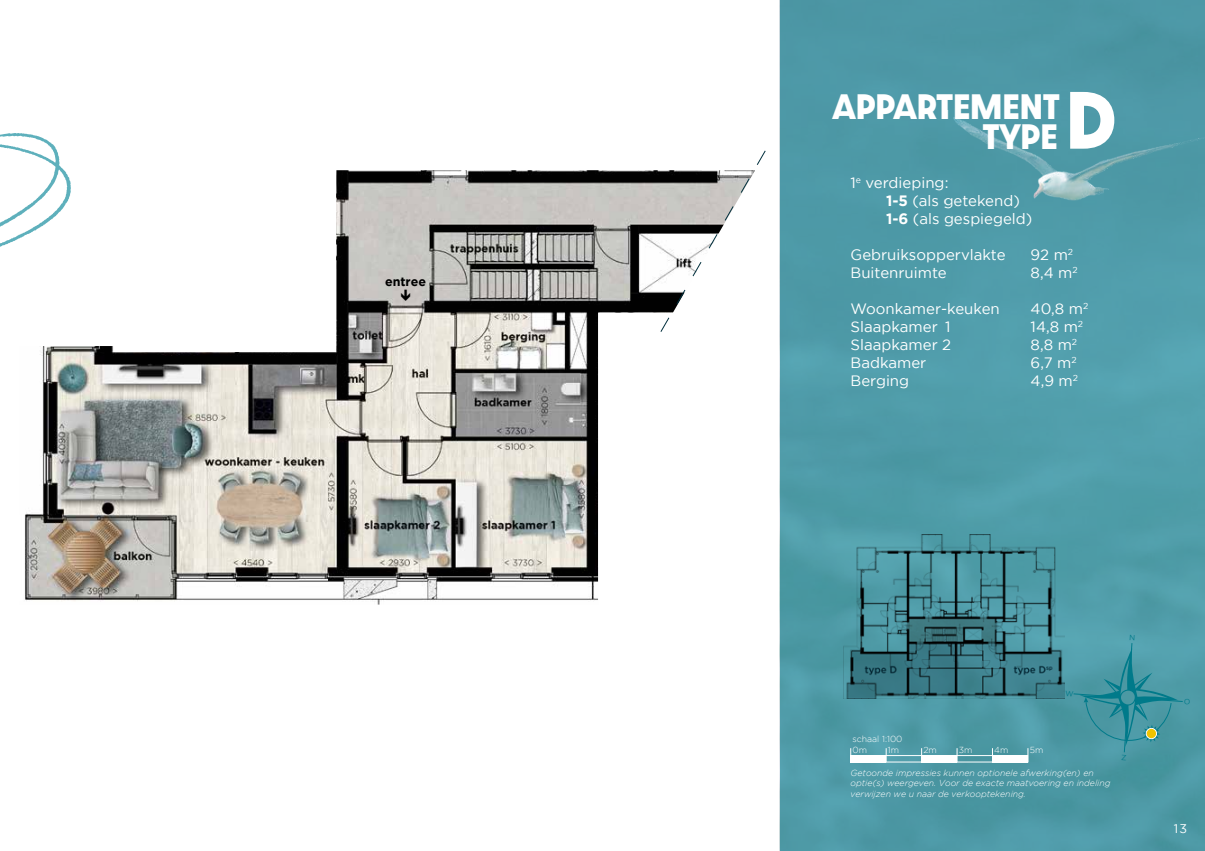
<style>
.page{position:relative;width:1205px;height:851px;background:#fff}
.page>*{position:absolute;margin:0;border:0;box-sizing:border-box;transform-origin:0 0}
.t1{font:700 68.75px "Dazzle Unicase";color:#fff}
.t2{font:700 30px/30px "Dazzle Unicase";color:#fff;text-align:right}
.t3{font:15px/18px "Gotham";color:#fff}
.t4{font:700 12.5px "Gotham";color:#000}
.t5{font:12.5px "Gotham";color:#fff}
.t6{font:italic 300 8.75px/10.5px "Gotham";color:#fff}
.t7{font:300 8.75px/10.5px "Gotham";color:#fff}
.s1{font-weight:700}
</style>
<div class="page">
<svg style="left:0;top:133px;width:64px;height:114px"></svg>
<div style="left:780px;top:0;width:425px;height:850px;background:#4e9aa8"></div>
<div style="left:851px;top:755px;width:177px;height:7px;border:1px solid #fff"></div>
<div style="left:851px;top:755px;width:35px;height:7px;background:#fff"></div>
<div style="left:921px;top:755px;width:36px;height:7px;background:#fff"></div>
<div style="left:992px;top:755px;width:36px;height:7px;background:#fff"></div>
<svg style="left:850px;top:748px;width:1px;height:14px"></svg>
<svg style="left:886px;top:748px;width:1px;height:14px"></svg>
<svg style="left:957px;top:748px;width:1px;height:14px"></svg>
<svg style="left:1028px;top:748px;width:1px;height:14px"></svg>
<img style="left:953px;top:117px;width:247px;height:84px">
<img style="left:843px;top:535px;width:221px;height:163px">
<img style="left:20px;top:170px;width:640px;height:434px">
<svg style="left:660px;top:150px;width:106px;height:182px"></svg>
<svg style="left:401px;top:290px;width:9px;height:11px"></svg>
<svg style="left:1065px;top:635px;width:118px;height:124px"></svg>
<p class="t4" style="left:385px;top:275px;width:43px">entree</p>
<h2 class="t2" style="left:832px;top:91px;width:229px">APPARTEMENT<br>TYPE</h2>
<h1 class="t1" style="left:1066px;top:67px;width:52px">D</h1>
<p class="t3" style="left:886px;top:174px;width:148px;text-indent:-35px">1<sup>e</sup> verdieping:<br><span class="s1">1-5</span> (als getekend)<br><span class="s1">1-6</span> (als gespiegeld)</p>
<p class="t3" style="left:850px;top:246px;width:156px">Gebruiksoppervlakte</p>
<p class="t3" style="left:1030px;top:246px;width:44px">92 m<sup>2</sup></p>
<p class="t3" style="left:850px;top:264px;width:98px">Buitenruimte</p>
<p class="t3" style="left:1030px;top:264px;width:49px">8,4 m<sup>2</sup></p>
<p class="t3" style="left:850px;top:300px;width:151px">Woonkamer-keuken</p>
<p class="t3" style="left:1030px;top:300px;width:59px">40,8 m<sup>2</sup></p>
<p class="t3" style="left:850px;top:318px;width:101px">Slaapkamer 1</p>
<p class="t3" style="left:1030px;top:318px;width:54px">14,8 m<sup>2</sup></p>
<p class="t3" style="left:850px;top:336px;width:102px">Slaapkamer 2</p>
<p class="t3" style="left:1030px;top:336px;width:48px">8,8 m<sup>2</sup></p>
<p class="t3" style="left:850px;top:354px;width:77px">Badkamer</p>
<p class="t3" style="left:1030px;top:354px;width:48px">6,7 m<sup>2</sup></p>
<p class="t3" style="left:850px;top:372px;width:60px">Berging</p>
<p class="t3" style="left:1030px;top:372px;width:49px">4,9 m<sup>2</sup></p>
<p class="t7" style="left:852px;top:733px;width:51px">schaal 1:100<br>0m</p>
<p class="t7" style="left:888px;top:744px;width:13px">1m</p>
<p class="t7" style="left:923px;top:744px;width:15px">2m</p>
<p class="t7" style="left:959px;top:744px;width:15px">3m</p>
<p class="t7" style="left:994px;top:744px;width:16px">4m</p>
<p class="t7" style="left:1029px;top:744px;width:15px">5m</p>
<p class="t6" style="left:850px;top:767px;width:261px">Getoonde impressies kunnen optionele afwerking(en) en optie(s) weergeven. Voor de exacte maatvoering en indeling verwijzen we u naar de verkooptekening.</p>
<p class="t5" style="left:1174px;top:821px;width:15px">13</p>
</div>
